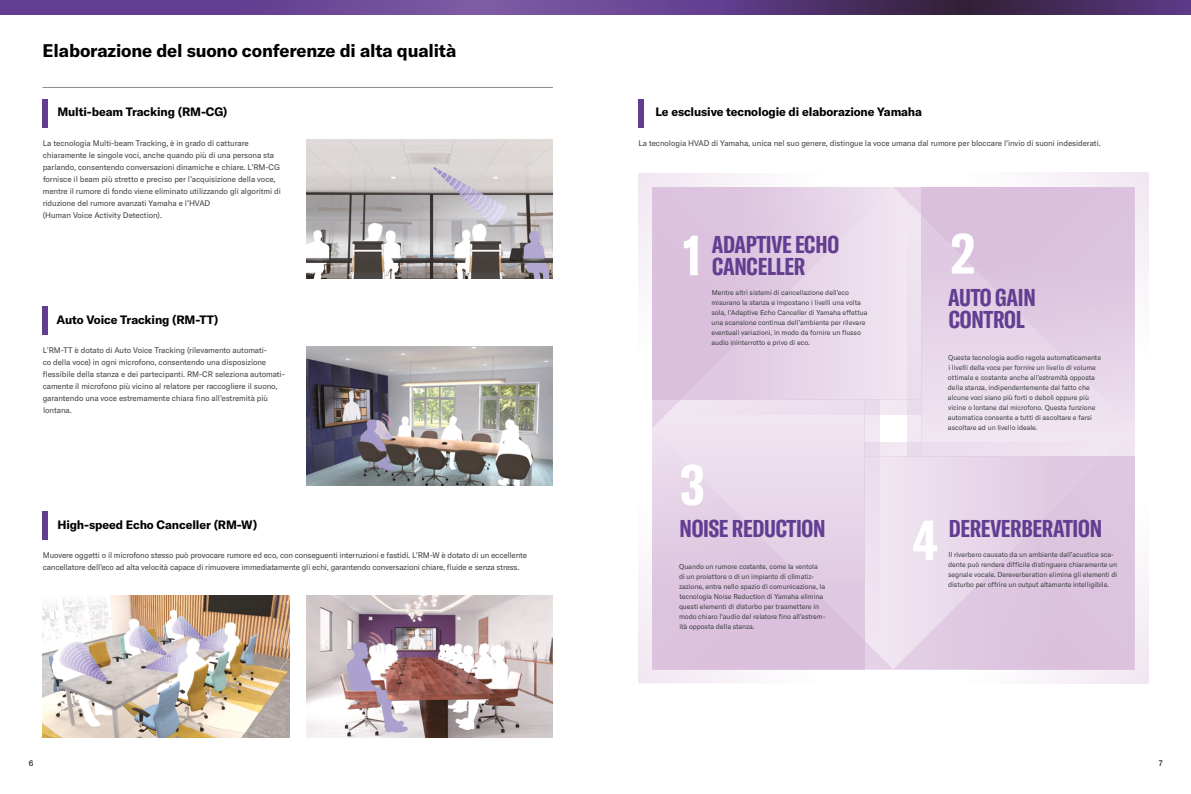
<style>
.page{position:relative;width:1191px;height:794px;background:#fff}
.page>*{position:absolute;margin:0;border:0;box-sizing:border-box;transform-origin:0 0}
.t1{font:700 extra-condensed 56.8px "GT America Y";color:#fff}
.t2{font:700 extra-condensed 24px/22px "GT America Y";letter-spacing:-.01em;color:#623d91}
.t3{font:700 18px "GT America Y";letter-spacing:-.01em;color:#000}
.t4{font:700 12px "GT America Y";letter-spacing:-.01em;color:#000}
.t5{font:8px/12px "GT America Y";letter-spacing:-.01em;color:#3c3f41}
.t6{font:8px "GT America Y";color:#000}
.t7{font:8px "GT America Y";color:#000}
.t8{font:7px/10px "GT America Y";letter-spacing:-.01em;color:#3c3f41}
</style>
<div class="page">
<div style="left:638px;top:173px;width:114px;height:113px;background:#f5eef6"></div>
<svg style="left:893px;top:471px;width:255px;height:212px"></svg>
<svg style="left:638px;top:571px;width:255px;height:112px"></svg>
<svg style="left:1035px;top:173px;width:113px;height:213px"></svg>
<svg style="left:652px;top:187px;width:241px;height:241px;background:#e3d0e5"></svg>
<svg style="left:893px;top:187px;width:241px;height:241px;background:#e3d0e5"></svg>
<svg style="left:893px;top:428px;width:241px;height:241px;background:#e3d0e5"></svg>
<svg style="left:652px;top:428px;width:241px;height:241px;background:#e4d0e5"></svg>
<img style="left:306px;top:139px;width:247px;height:139px">
<img style="left:306px;top:346px;width:247px;height:139px">
<img style="left:43px;top:595px;width:246px;height:142px">
<img style="left:306px;top:595px;width:247px;height:142px">
<svg style="left:0;top:0;width:1191px;height:14px;background:#5d3d81"></svg>
<hr style="left:43px;top:87px;width:510px;height:1px;background:#3c3f41">
<div style="left:43px;top:99px;width:5px;height:29px;background:#623d91"></div>
<div style="left:43px;top:511px;width:5px;height:29px;background:#623d91"></div>
<div style="left:638px;top:99px;width:5px;height:29px;background:#623d91"></div>
<div style="left:43px;top:306px;width:5px;height:29px;background:#623d91"></div>
<h3 class="t3" style="left:43px;top:39px;width:415px">Elaborazione del suono conferenze di alta qualità</h3>
<h3 class="t4" style="left:57px;top:105px;width:172px">Multi-beam Tracking (RM-CG)</h3>
<p class="t5" style="left:43px;top:137px;width:240px">La tecnologia Multi-beam Tracking, è in grado di catturare chiaramente le singole voci, anche quando più di una persona sta parlando, consentendo conversazioni dinamiche e chiare. L’RM-CG fornisce il beam più stretto e preciso per l’acquisizione della voce, mentre il rumore di fondo viene eliminato utilizzando gli algoritmi di riduzione del rumore avanzati Yamaha e l’HVAD<br>(Human Voice Activity Detection).</p>
<h3 class="t4" style="left:57px;top:312px;width:163px">Auto Voice Tracking (RM-TT)</h3>
<p class="t5" style="left:43px;top:344px;width:244px">L’RM-TT è dotato di Auto Voice Tracking (rilevamento automati-<br>co della voce) in ogni microfono, consentendo una disposizione flessibile della stanza e dei partecipanti. RM-CR seleziona automati&shy;camente il microfono più vicino al relatore per raccogliere il suono, garantendo una voce estremamente chiara fino all’estremità più lontana.</p>
<h3 class="t4" style="left:57px;top:517px;width:201px">High-speed Echo Canceller (RM-W)</h3>
<p class="t5" style="left:43px;top:549px;width:486px">Muovere oggetti o il microfono stesso può provocare rumore ed eco, con conseguenti interruzioni e fastidi. L’RM-W è dotato di un eccellente cancellatore dell’eco ad alta velocità capace di rimuovere immediatamente gli echi, garantendo conversazioni chiare, fluide e senza stress.</p>
<h3 class="t4" style="left:655px;top:105px;width:268px">Le esclusive tecnologie di elaborazione Yamaha</h3>
<p class="t5" style="left:638px;top:137px;width:464px">La tecnologia HVAD di Yamaha, unica nel suo genere, distingue la voce umana dal rumore per bloccare l’invio di suoni indesiderati.</p>
<h1 class="t1" style="left:683px;top:221px;width:20px">1</h1>
<h2 class="t2" style="left:711px;top:233px;width:129px">ADAPTIVE ECHO<br>CANCELLER</h2>
<p class="t8" style="left:711px;top:288px;width:158px">Mentre altri sistemi di cancellazione dell’eco misurano la stanza e impostano i livelli una volta sola, l’Adaptive Echo Canceller di Yamaha effettua una scansione continua dell’ambiente per rilevare eventuali variazioni, in modo da fornire un flusso audio ininterrotto e privo di eco.</p>
<h1 class="t1" style="left:680px;top:450px;width:26px">3</h1>
<h1 class="t1" style="left:950px;top:219px;width:26px">2</h1>
<h2 class="t2" style="left:948px;top:287px;width:89px">AUTO GAIN<br>CONTROL</h2>
<p class="t8" style="left:948px;top:352px;width:155px">Questa tecnologia audio regola automaticamente i livelli della voce per fornire un livello di volume ottimale e costante anche all’estremità opposta della stanza, indipendentemente dal fatto che alcune voci siano più forti o deboli oppure più vicine o lontane dal microfono. Questa funzione automatica consente a tutti di ascoltare e farsi ascoltare ad un livello ideale.</p>
<h2 class="t2" style="left:679px;top:518px;width:148px">NOISE REDUCTION</h2>
<h2 class="t2" style="left:948px;top:518px;width:155px">DEREVERBERATION</h2>
<h1 class="t1" style="left:912px;top:506px;width:27px">4</h1>
<p class="t8" style="left:948px;top:549px;width:171px">Il riverbero causato da un ambiente dall’acustica sca&shy;dente può rendere difficile distinguere chiaramente un segnale vocale. Dereverberation elimina gli elementi di disturbo per offrire un output altamente intelligibile.</p>
<p class="t8" style="left:679px;top:562px;width:148px">Quando un rumore costante, come la ventola<br>di un proiettore o di un impianto di climatiz&shy;zazione, entra nello spazio di comunicazione, la tecnologia Noise Reduction di Yamaha elimina questi elementi di disturbo per trasmettere in modo chiaro l’audio del relatore fino all’estrem&shy;ità opposta della stanza.</p>
<p class="t6" style="left:29px;top:758px;width:6px">6</p>
<p class="t7" style="left:1158px;top:758px;width:5px">7</p>
</div>
